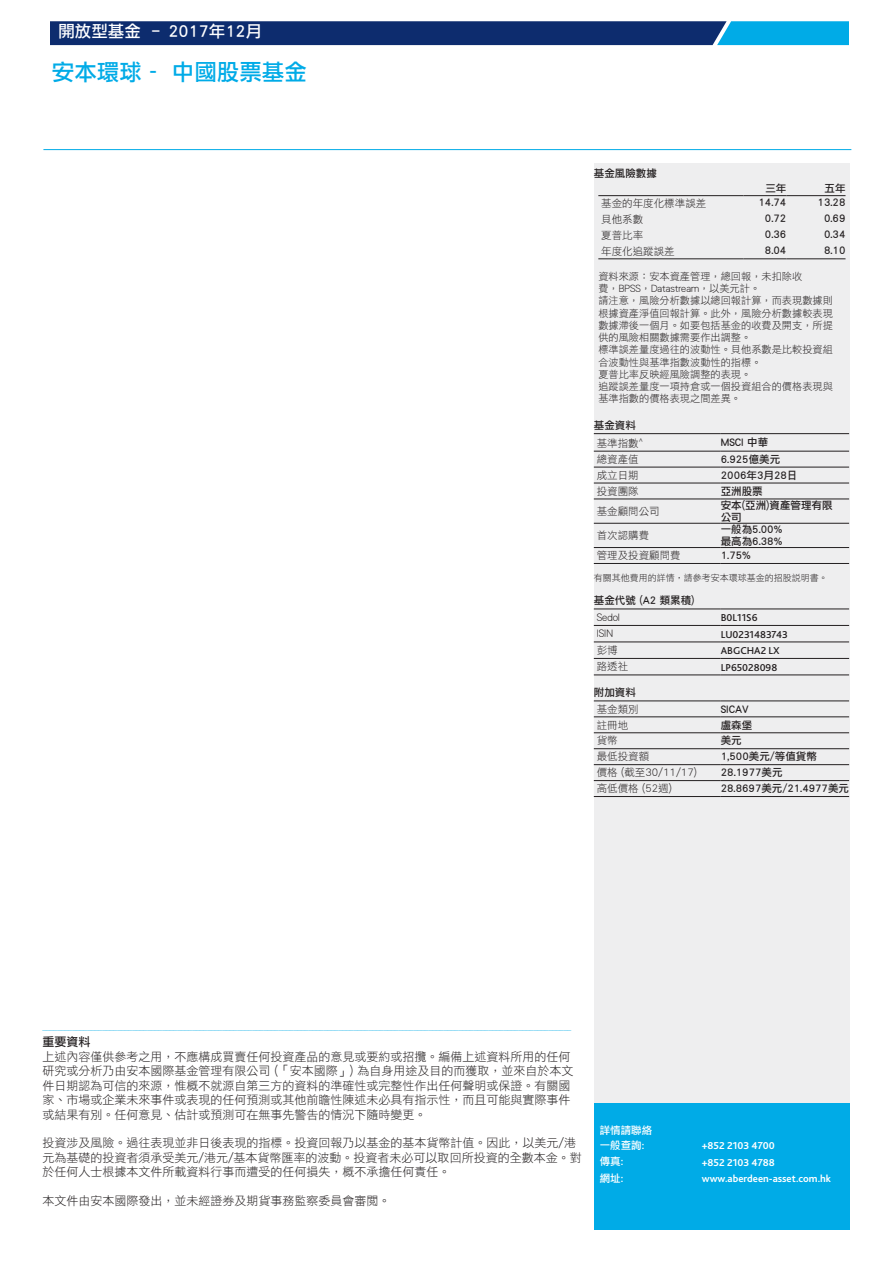
<style>
.page{position:relative;width:893px;height:1263px;background:#fff}
.page>*{position:absolute;margin:0;border:0;box-sizing:border-box;transform-origin:0 0}
.t1{font:22.5px "DF Li Hei HK W5";color:#00abe7}
.t2{font:16.5px "DF Li Hei HK W5";color:#fff}
.t3{font:12px/14.4px "DF Li Hei HK W3";color:#231f20}
.t4{font:12px "DF Li Hei HK W5";color:#231f20}
.t5{font:10.5px/12.6px "DF Li Hei HK W5";color:#231f20}
.t6{font:10.5px "DF Li Hei HK W3";color:#231f20}
.t7{font:700 10.5px "Bliss 2";color:#fff}
.t8{font:500 10.5px "Bliss 2";color:#231f20}
.t9{font:10.5px/15.3px "DF Li Hei HK W5";color:#fff}
.t10{font:10.2px/12.3px "DF Li Hei HK W3";color:#231f20}
.t11{font:9px "DF Li Hei HK W3";color:#231f20}
</style>
<div class="page">
<div style="left:594px;top:163px;width:256px;height:939px;background:#eeeeef"></div>
<div style="left:594px;top:1102px;width:256px;height:127px;background:#00abe7"></div>
<svg style="left:598px;top:196px;width:247px;height:1px"></svg>
<hr style="left:598px;top:195px;width:145px;height:1px;background:#231f20">
<hr style="left:743px;top:195px;width:43px;height:1px;background:#231f20">
<hr style="left:786px;top:195px;width:59px;height:1px;background:#231f20">
<hr style="left:598px;top:258px;width:145px;height:1px;background:#231f20">
<hr style="left:743px;top:258px;width:43px;height:1px;background:#231f20">
<hr style="left:786px;top:258px;width:59px;height:1px;background:#231f20">
<svg style="left:594px;top:434px;width:255px;height:89px"></svg>
<hr style="left:594px;top:433px;width:127px;height:1px;background:#231f20">
<hr style="left:721px;top:433px;width:128px;height:1px;background:#231f20">
<hr style="left:594px;top:451px;width:127px;height:1px;background:#231f20">
<hr style="left:721px;top:451px;width:128px;height:1px;background:#231f20">
<hr style="left:594px;top:467px;width:127px;height:1px;background:#231f20">
<hr style="left:721px;top:467px;width:128px;height:1px;background:#231f20">
<hr style="left:594px;top:483px;width:127px;height:1px;background:#231f20">
<hr style="left:721px;top:483px;width:128px;height:1px;background:#231f20">
<hr style="left:594px;top:498px;width:127px;height:1px;background:#231f20">
<hr style="left:721px;top:498px;width:128px;height:1px;background:#231f20">
<hr style="left:594px;top:523px;width:127px;height:1px;background:#231f20">
<hr style="left:721px;top:523px;width:128px;height:1px;background:#231f20">
<hr style="left:594px;top:547px;width:127px;height:1px;background:#231f20">
<hr style="left:594px;top:563px;width:127px;height:1px;background:#231f20">
<hr style="left:721px;top:547px;width:128px;height:1px;background:#231f20">
<hr style="left:721px;top:563px;width:128px;height:1px;background:#231f20">
<svg style="left:594px;top:609px;width:255px;height:49px"></svg>
<hr style="left:594px;top:608px;width:127px;height:1px;background:#231f20">
<hr style="left:721px;top:608px;width:128px;height:1px;background:#231f20">
<hr style="left:594px;top:625px;width:127px;height:1px;background:#231f20">
<hr style="left:721px;top:625px;width:128px;height:1px;background:#231f20">
<hr style="left:594px;top:641px;width:127px;height:1px;background:#231f20">
<hr style="left:721px;top:641px;width:128px;height:1px;background:#231f20">
<hr style="left:594px;top:658px;width:127px;height:1px;background:#231f20">
<hr style="left:594px;top:674px;width:127px;height:1px;background:#231f20">
<hr style="left:721px;top:658px;width:128px;height:1px;background:#231f20">
<hr style="left:721px;top:674px;width:128px;height:1px;background:#231f20">
<svg style="left:594px;top:701px;width:255px;height:81px"></svg>
<hr style="left:594px;top:700px;width:127px;height:1px;background:#231f20">
<hr style="left:721px;top:700px;width:128px;height:1px;background:#231f20">
<hr style="left:594px;top:716px;width:127px;height:1px;background:#231f20">
<hr style="left:721px;top:716px;width:128px;height:1px;background:#231f20">
<hr style="left:594px;top:732px;width:127px;height:1px;background:#231f20">
<hr style="left:721px;top:732px;width:128px;height:1px;background:#231f20">
<hr style="left:594px;top:748px;width:127px;height:1px;background:#231f20">
<hr style="left:721px;top:748px;width:128px;height:1px;background:#231f20">
<hr style="left:594px;top:764px;width:127px;height:1px;background:#231f20">
<hr style="left:721px;top:764px;width:128px;height:1px;background:#231f20">
<hr style="left:594px;top:780px;width:127px;height:1px;background:#231f20">
<hr style="left:594px;top:796px;width:127px;height:1px;background:#231f20">
<hr style="left:721px;top:780px;width:128px;height:1px;background:#231f20">
<hr style="left:721px;top:796px;width:128px;height:1px;background:#231f20">
<hr style="left:43px;top:149px;width:808px;height:1px;background:#00abe7">
<svg style="left:50px;top:21px;width:799px;height:24px;background:#0f4383"></svg>
<h2 class="t2" style="left:58px;top:23px;width:205px">開放型基金 ﹣2017年12月</h2>
<h1 class="t1" style="left:52px;top:59px;width:256px">安本環球 - 中國股票基金</h1>
<p class="t5" style="left:594px;top:167px;width:64px">基金風險數據</p>
<p class="t5" style="left:765px;top:182px;width:23px">三年</p>
<p class="t5" style="left:824px;top:182px;width:22px">五年</p>
<p class="t6" style="left:601px;top:197px;width:106px">基金的年度化標準誤差</p>
<p class="t5" style="left:758px;top:196px;width:29px">14.74</p>
<p class="t5" style="left:818px;top:196px;width:29px">13.28</p>
<p class="t6" style="left:601px;top:213px;width:43px">貝他系數</p>
<p class="t5" style="left:765px;top:211px;width:23px">0.72</p>
<p class="t5" style="left:824px;top:211px;width:23px">0.69</p>
<p class="t6" style="left:601px;top:229px;width:43px">夏普比率</p>
<p class="t5" style="left:765px;top:227px;width:23px">0.36</p>
<p class="t5" style="left:824px;top:227px;width:23px">0.34</p>
<p class="t6" style="left:601px;top:245px;width:75px">年度化追蹤誤差</p>
<p class="t5" style="left:765px;top:243px;width:23px">8.04</p>
<p class="t5" style="left:824px;top:243px;width:23px">8.10</p>
<p class="t10" style="left:598px;top:270px;width:236px">資料來源：安本資產管理，總回報，未扣除收<br>費，BPSS，Datastream，以美元計。<br>請注意，風險分析數據以總回報計算，而表現數據則根據資產淨值回報計算。此外，風險分析數據較表現數據滯後一個月。如要包括基金的收費及開支，所提供的風險相關數據需要作出調整。<br>標準誤差量度過往的波動性。貝他系數是比較投資組合波動性與基準指數波動性的指標。<br>夏普比率反映經風險調整的表現。<br>追蹤誤差量度一項持倉或一個投資組合的價格表現與基準指數的價格表現之間差異。</p>
<p class="t5" style="left:594px;top:418px;width:43px">基金資料</p>
<p class="t6" style="left:597px;top:437px;width:48px">基準指數<sup>^</sup></p>
<p class="t5" style="left:721px;top:436px;width:49px">MSCI 中華</p>
<p class="t6" style="left:597px;top:453px;width:43px">總資產值</p>
<p class="t5" style="left:721px;top:452px;width:61px">6.925億美元</p>
<p class="t6" style="left:597px;top:469px;width:43px">成立日期</p>
<p class="t5" style="left:721px;top:468px;width:78px">2006年3月28日</p>
<p class="t6" style="left:597px;top:485px;width:43px">投資團隊</p>
<p class="t5" style="left:721px;top:484px;width:43px">亞洲股票</p>
<p class="t6" style="left:597px;top:505px;width:64px">基金顧問公司</p>
<p class="t5" style="left:721px;top:498px;width:113px">安本(亞洲)資產管理有限公司</p>
<p class="t6" style="left:597px;top:529px;width:54px">首次認購費</p>
<p class="t5" style="left:721px;top:522px;width:63px">一般為5.00%最高為6.38%</p>
<p class="t6" style="left:597px;top:549px;width:85px">管理及投資顧問費</p>
<p class="t5" style="left:721px;top:549px;width:32px">1.75%</p>
<p class="t11" style="left:594px;top:572px;width:235px">有關其他費用的詳情，請參考安本環球基金的招股說明書。</p>
<p class="t5" style="left:594px;top:594px;width:102px">基金代號 (A2 類累積)</p>
<p class="t6" style="left:597px;top:611px;width:24px">Sedol</p>
<p class="t8" style="left:721px;top:611px;width:38px">B0L11S6</p>
<p class="t6" style="left:597px;top:627px;width:18px">ISIN</p>
<p class="t8" style="left:721px;top:627px;width:69px">LU0231483743</p>
<p class="t6" style="left:597px;top:644px;width:22px">彭博</p>
<p class="t8" style="left:721px;top:644px;width:60px">ABGCHA2 LX</p>
<p class="t6" style="left:597px;top:660px;width:33px">路透社</p>
<p class="t8" style="left:721px;top:660px;width:58px">LP65028098</p>
<p class="t5" style="left:594px;top:686px;width:43px">附加資料</p>
<p class="t6" style="left:597px;top:703px;width:43px">基金類別</p>
<p class="t5" style="left:721px;top:702px;width:30px">SICAV</p>
<p class="t6" style="left:597px;top:719px;width:33px">註冊地</p>
<p class="t5" style="left:721px;top:718px;width:33px">盧森堡</p>
<p class="t6" style="left:597px;top:735px;width:22px">貨幣</p>
<p class="t5" style="left:721px;top:734px;width:22px">美元</p>
<p class="t6" style="left:597px;top:751px;width:54px">最低投資額</p>
<p class="t5" style="left:721px;top:750px;width:98px">1,500美元/等值貨幣</p>
<p class="t6" style="left:597px;top:766px;width:102px">價格 (截至30/11/17)</p>
<p class="t5" style="left:721px;top:766px;width:63px">28.1977美元</p>
<p class="t6" style="left:597px;top:782px;width:77px">高低價格 (52週)</p>
<p class="t5" style="left:721px;top:782px;width:130px">28.8697美元/21.4977美元</p>
<p class="t4" style="left:42px;top:1035px;width:49px">重要資料</p>
<p class="t3" style="left:42px;top:1049px;width:533px">上述內容僅供參考之用，不應構成買賣任何投資產品的意見或要約或招攬。編備上述資料所用的任何研究或分析乃由安本國際基金管理有限公司 (「安本國際」) 為自身用途及目的而獲取，並來自於本文件日期認為可信的來源，惟概不就源自第三方的資料的準確性或完整性作出任何聲明或保證。有關國家、市場或企業未來事件或表現的任何預測或其他前瞻性陳述未必具有指示性，而且可能與實際事件或結果有別。任何意見、估計或預測可在無事先警告的情況下隨時變更。</p>
<p class="t3" style="left:42px;top:1135px;width:541px">投資涉及風險。過往表現並非日後表現的指標。投資回報乃以基金的基本貨幣計值。因此，以美元/港元為基礎的投資者須承受美元/港元/基本貨幣匯率的波動。投資者未必可以取回所投資的全數本金。對於任何人士根據本文件所載資料行事而遭受的任何損失，概不承擔任何責任。</p>
<p class="t3" style="left:42px;top:1193px;width:350px">本文件由安本國際發出，並未經證券及期貨事務監察委員會審閱。</p>
<p class="t9" style="left:600px;top:1121px;width:54px">詳情請聯絡一般查詢:</p>
<p class="t7" style="left:702px;top:1139px;width:75px">+852 2103 4700</p>
<p class="t9" style="left:600px;top:1153px;width:25px">傳真:</p>
<p class="t7" style="left:702px;top:1155px;width:74px">+852 2103 4788</p>
<p class="t9" style="left:600px;top:1170px;width:25px">網址:</p>
<p class="t7" style="left:702px;top:1172px;width:131px">www.aberdeen-asset.com.hk</p>
</div>
